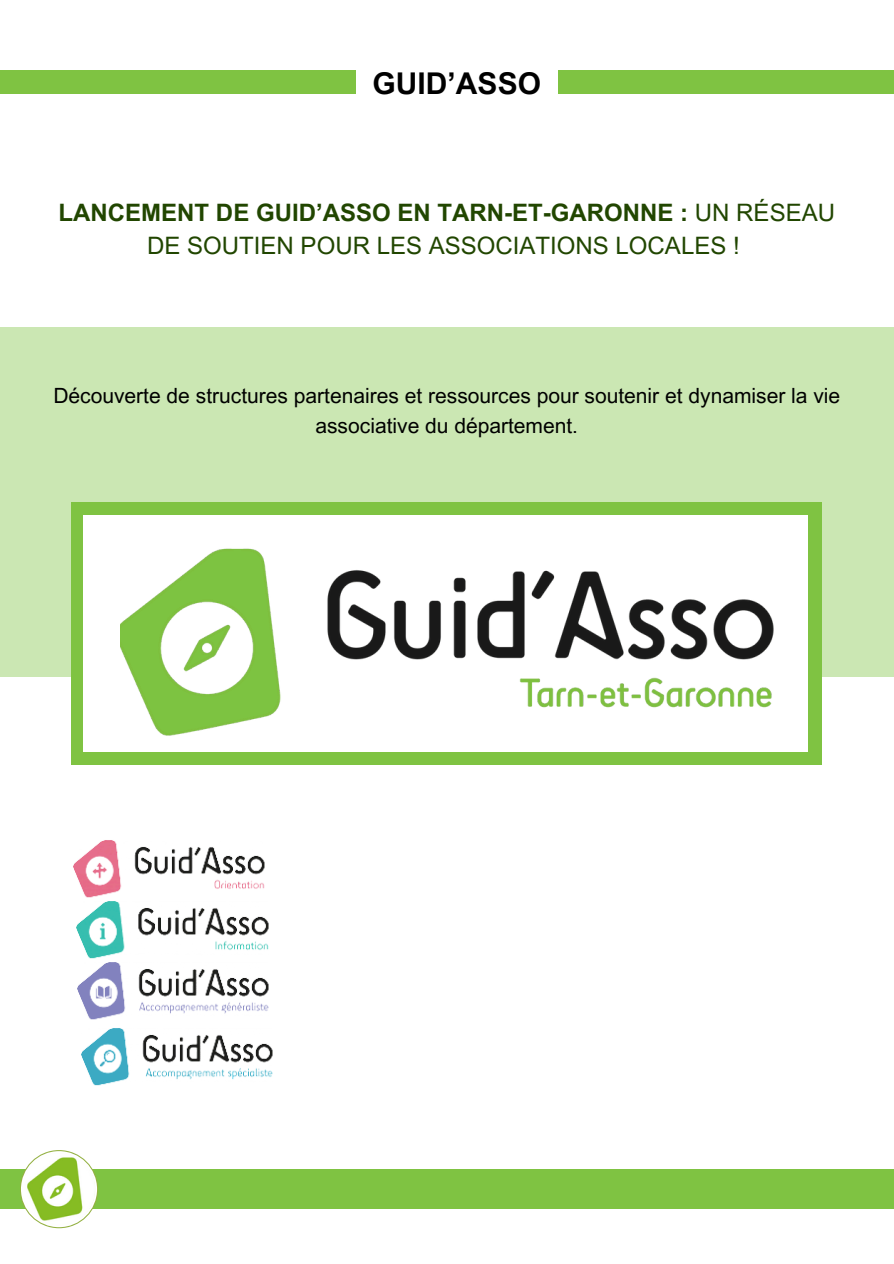
<style>
.page{position:relative;width:894px;height:1264px;background:#fff}
.page>*{position:absolute;margin:0;border:0;box-sizing:border-box;transform-origin:0 0}
.t1{font:700 30px "Arial MT Pro";color:#000}
.t2{font:24px/32.7px "Arial MT Pro";color:#214600;text-align:center}
.t3{font:21px/29.2px "Arial MT Pro";color:#000;text-align:center}
.s1{font-weight:700}
</style>
<div class="page">
<div style="left:0;top:328px;width:893px;height:348px;background:#cbe7b3"></div>
<div style="left:72px;top:502px;width:749px;height:262px;background:#7fc342"></div>
<div style="left:83px;top:515px;width:724px;height:236px;background:#fff"></div>
<img style="left:120px;top:548px;width:683px;height:204px">
<div style="left:0;top:1169px;width:893px;height:39px;background:#7fc342"></div>
<div style="left:558px;top:71px;width:335px;height:23px;background:#7fc342"></div>
<div style="left:0;top:71px;width:355px;height:23px;background:#7fc342"></div>
<img style="left:73px;top:840px;width:196px;height:119px">
<img style="left:78px;top:962px;width:191px;height:58px">
<img style="left:81px;top:1028px;width:192px;height:58px">
<svg style="left:20px;top:1150px;width:78px;height:78px"></svg>
<svg style="left:21px;top:1151px;width:76px;height:76px"></svg>
<img style="left:23px;top:1152px;width:72px;height:73px;border-radius:50%">
<h1 class="t1" style="left:372px;top:72px;width:170px">GUID’ASSO</h1>
<h2 class="t2" style="left:59px;top:199px;width:777px"><span class="s1">LANCEMENT DE GUID’ASSO EN TARN-ET-GARONNE :</span> UN RÉSEAU<br>DE SOUTIEN POUR LES ASSOCIATIONS LOCALES !</h2>
<p class="t3" style="left:53px;top:384px;width:788px">Découverte de structures partenaires et ressources pour soutenir et dynamiser la vie associative du département.</p>
</div>
